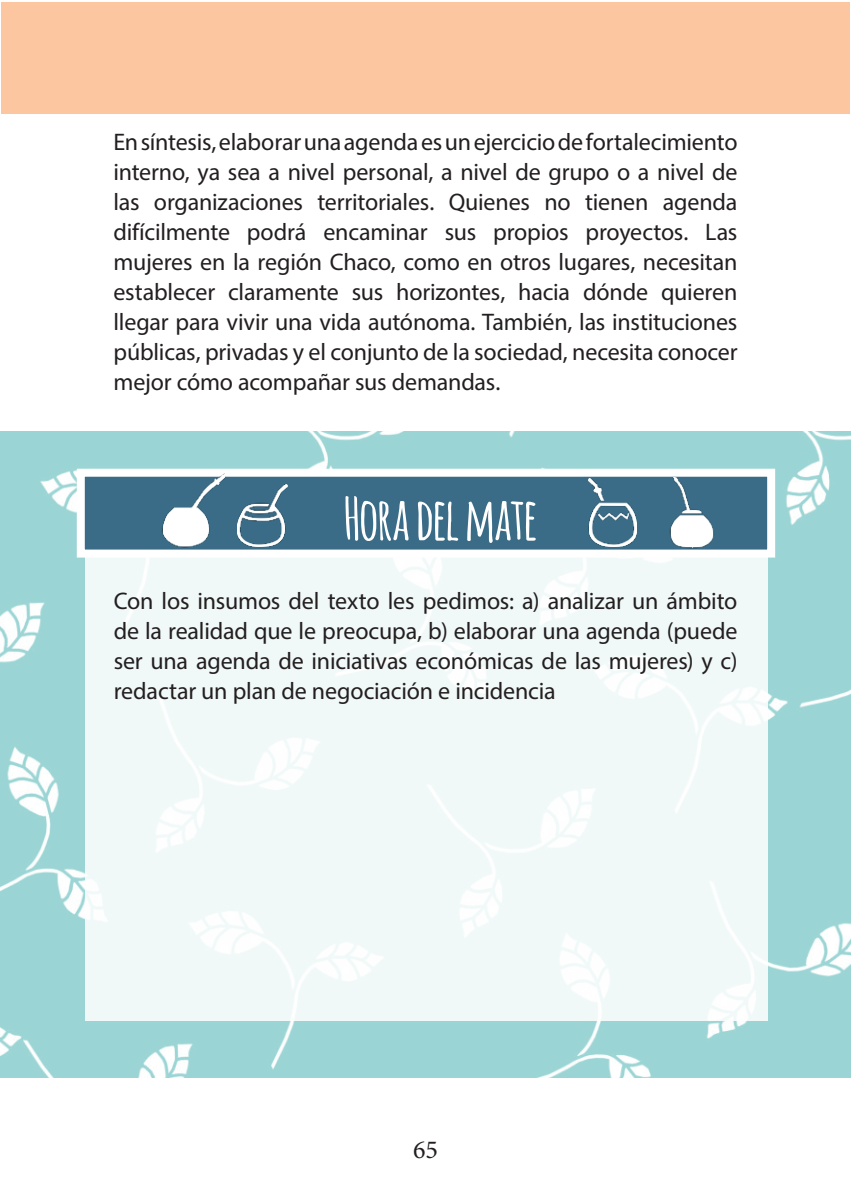
<style>
.page{position:relative;width:851px;height:1191px;background:#fff}
.page>*{position:absolute;margin:0;border:0;box-sizing:border-box;transform-origin:0 0}
.t1{font:700 58px "Amatic";letter-spacing:-.005em;color:#fff}
.t2{font:26px "Minion Pro";color:#231f20}
.t3{font:24px/30px "Myriad Pro";letter-spacing:-.01em;color:#231f20;text-align:justify}
</style>
<div class="page">
<img style="left:0;top:431px;width:850px;height:646px">
<div style="left:85px;top:500px;width:682px;height:520px;background:#f0f8f8"></div>
<div style="left:77px;top:469px;width:698px;height:88px;background:#3a6c87;border:8px solid #fff"></div>
<img style="left:588px;top:478px;width:48px;height:69px">
<img style="left:661px;top:477px;width:67px;height:82px">
<img style="left:238px;top:484px;width:50px;height:62px">
<img style="left:154px;top:462px;width:70px;height:95px">
<div style="left:1px;top:2px;width:848px;height:111px;background:#fcc7a0"></div>
<p class="t3" style="left:113px;top:127px;width:625px">En síntesis, elaborar una agenda es un ejercicio de fortalecimiento interno, ya sea a nivel personal, a nivel de grupo o a nivel de las organizaciones territoriales. Quienes no tienen agenda difícilmente podrá encaminar sus propios proyectos. Las mujeres en la región Chaco, como en otros lugares, necesitan establecer claramente sus horizontes, hacia dónde quieren llegar para vivir una vida autónoma. También, las instituciones pú blicas, privadas y el conjunto de la sociedad, necesita conocer mejor cómo acompañar sus demandas.</p>
<h1 class="t1" style="left:344px;top:477px;width:194px">Hora del mate</h1>
<p class="t3" style="left:114px;top:585px;width:625px">Con los insumos del texto les pedimos: a) analizar un ámbito de la realidad que le preocupa, b) elaborar una agenda (puede ser una agenda de iniciativas económicas de las mujeres) y c) redactar un plan de negociación e incidencia</p>
<p class="t2" style="left:413px;top:1132px;width:26px">65</p>
</div>
